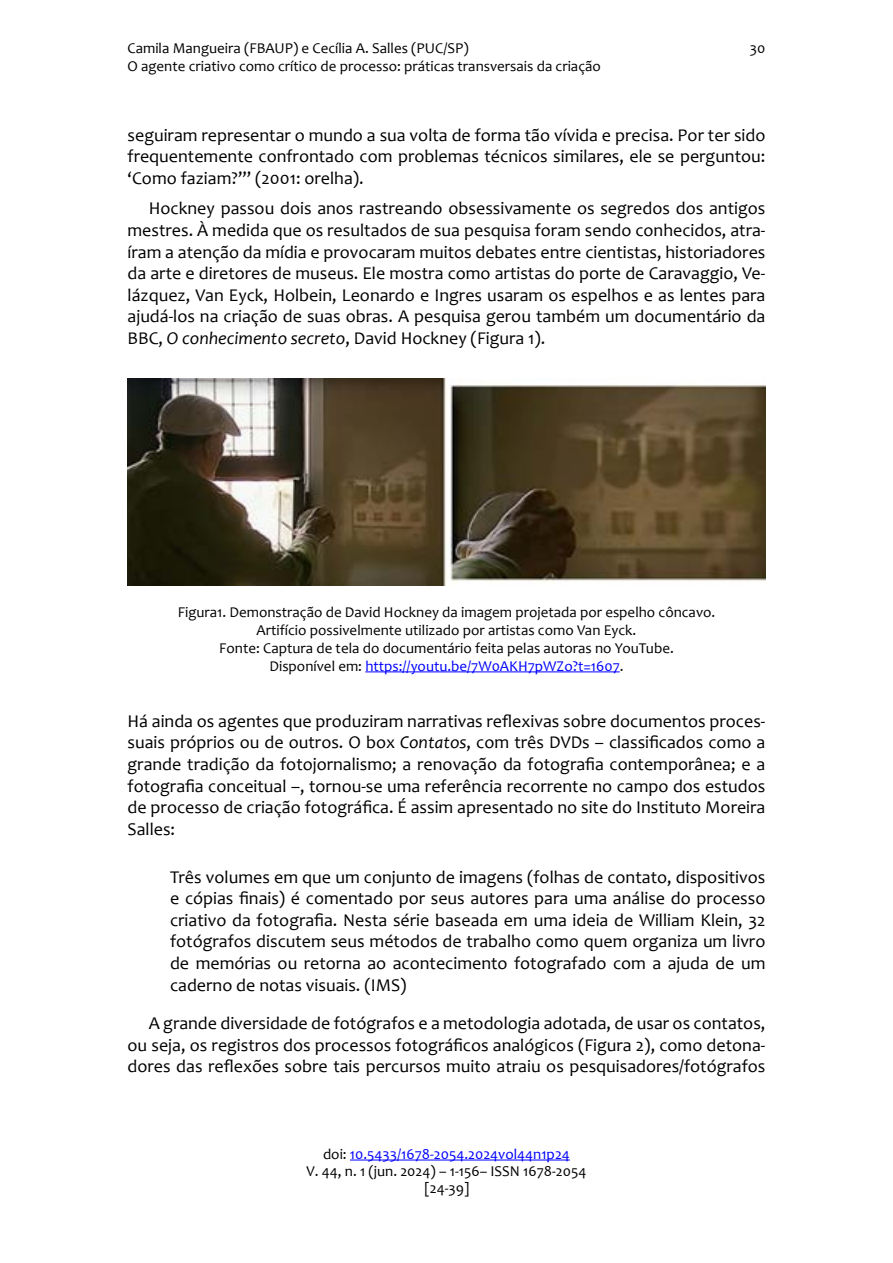
<style>
.page{position:relative;width:893px;height:1263px;background:#fff}
.page>*{position:absolute;margin:0;border:0;box-sizing:border-box;transform-origin:0 0}
.t1{font:18px/21.6px "Candara";color:#000;text-align:justify}
.t2{font:15px/18px "Candara";color:#000}
.t3{font:15px "Candara";color:#00f}
.s1{font-style:italic}
.s2{color:#00f}
.s3{color:#000}
</style>
<div class="page">
<hr style="left:350px;top:1160px;width:220px;height:1px;background:#00f">
<hr style="left:365px;top:672px;width:255px;height:1px;background:#00f">
<img style="left:128px;top:379px;width:637px;height:207px">
<p class="t2" style="left:127px;top:39px;width:475px">Camila Mangueira (FBAUP) e Cecília A. Salles (PUC/SP)<br>O agente criativo como crítico de processo: práticas transversais da criação</p>
<p class="t2" style="left:750px;top:39px;width:17px">30</p>
<p class="t1" style="left:128px;top:124px;width:639px">seguiram representar o mundo a sua volta de forma tão vívida e precisa. Por ter sido frequentemente confrontado com problemas técnicos similares, ele se perguntou: ‘Como faziam?’” (2001: orelha).</p>
<p class="t1" style="left:128px;top:198px;width:639px;text-indent:21px">Hockney passou dois anos rastreando obsessivamente os segredos dos antigos mestres. À medida que os resultados de sua pesquisa foram sendo conhecidos, atra&shy;íram a atenção da mídia e provocaram muitos debates entre cientistas, historiadores da arte e diretores de museus. Ele mostra como artistas do porte de Caravaggio, Ve&shy;lázquez, Van Eyck, Holbein, Leonardo e Ingres usaram os espelhos e as lentes para ajudá-los na criação de suas obras. A pesquisa gerou também um documentário da BBC, <span class="s1">O conhecimento secreto</span>, David Hockney (Figura 1).</p>
<p class="t2" style="left:178px;top:603px;width:539px;text-align:center">Figura1. Demonstração de David Hockney da imagem projetada por espelho côncavo.<br>Artifício possivelmente utilizado por artistas como Van Eyck.<br>Fonte: Captura de tela do documentário feita pelas autoras no YouTube.<br>Disponível em: <span class="s2">https://youtu.be/7W0AKH7pWZo?t=1607</span>.</p>
<p class="t1" style="left:128px;top:710px;width:639px">Há ainda os agentes que produziram narrativas reflexivas sobre documentos proces&shy;suais próprios ou de outros. O box <span class="s1">Contatos</span>, com três DVDs – classificados como a grande tradição da fotojornalismo; a renovação da fotografia contemporânea; e a fotografia conceitual –, tornou-se uma referência recorrente no campo dos estudos de processo de criação fotográfica. É assim apresentado no site do Instituto Moreira Salles:</p>
<p class="t1" style="left:170px;top:866px;width:597px">Três volumes em que um conjunto de imagens (folhas de contato, dispositivos e cópias finais) é comentado por seus autores para uma análise do processo criativo da fotografia. Nesta série baseada em uma ideia de William Klein, 32 fotógrafos discutem seus métodos de trabalho como quem organiza um livro de memórias ou retorna ao acontecimento fotografado com a ajuda de um caderno de notas visuais. (IMS)</p>
<p class="t1" style="left:128px;top:1012px;width:639px;text-indent:21px">A grande diversidade de fotógrafos e a metodologia adotada, de usar os contatos, ou seja, os registros dos processos fotográficos analógicos (Figura 2), como detona&shy;dores das reflexões sobre tais percursos muito atraiu os pesquisadores/fotógrafos</p>
<p class="t3" style="left:323px;top:1145px;width:248px"><span class="s3">doi:</span> 10.5433/1678-2054.2024vol44n1p24</p>
<p class="t2" style="left:307px;top:1162px;width:281px">V. 44, n. 1 (jun. 2024) – 1-156– ISSN 1678-2054</p>
<p class="t2" style="left:424px;top:1179px;width:46px">[24-39]</p>
</div>
